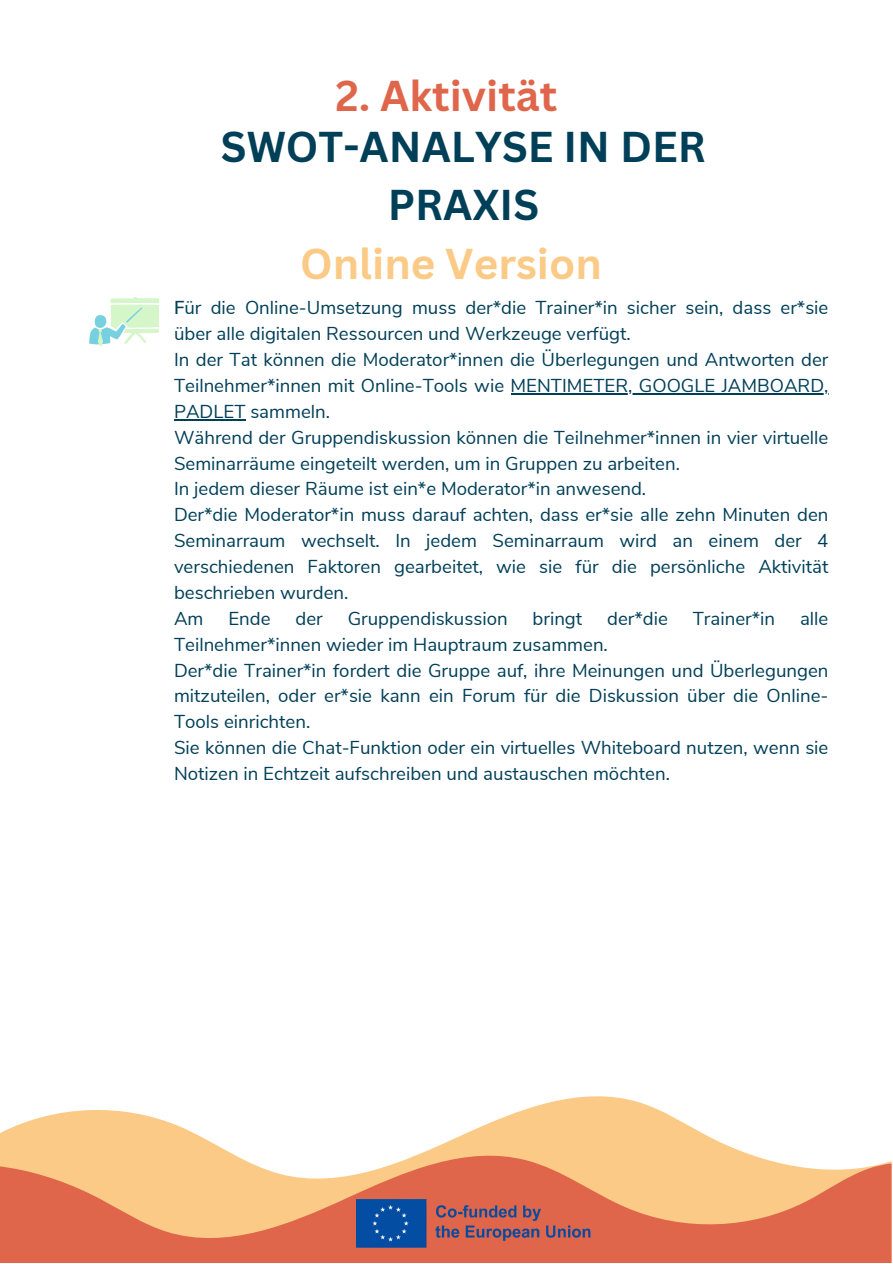
<style>
.page{position:relative;width:893px;height:1264px;background:#fff}
.page>*{position:absolute;margin:0;border:0;box-sizing:border-box;transform-origin:0 0}
.t1{font:700 42px/58.5px "Canva Sans";color:#003f58;text-align:center}
.t2{font:700 42px "Canva Sans";color:#fcca87}
.t3{font:700 42px "Canva Sans";color:#df664a}
.t4{font:18.6px/25.8px "Nunito Sans";color:#003f58}
.s1{font-weight:600}
</style>
<div class="page">
<svg style="left:0;top:1096px;width:724px;height:48px"></svg>
<svg style="left:0;top:1144px;width:891px;height:118px;background:#ee9e74"></svg>
<img style="left:356px;top:1196px;width:237px;height:54px">
<hr style="left:510px;top:393px;width:318px;height:1px;background:#003f58">
<hr style="left:174px;top:419px;width:71px;height:1px;background:#003f58">
<svg style="left:89px;top:297px;width:70px;height:49px"></svg>
<p class="t3" style="left:335px;top:67px;width:223px">2. Aktivität</p>
<p class="t1" style="left:221px;top:116px;width:486px">SWOT-ANALYSE IN DER<br>PRAXIS</p>
<p class="t2" style="left:300px;top:234px;width:303px">Online Version</p>
<p class="t4" style="left:174px;top:295px;width:656px"><span class="s1">F</span>ür die Online-Umsetzung muss der*die Trainer*in sicher sein, dass er*sie über alle digitalen Ressourcen und Werkzeuge verfügt.</p>
<p class="t4" style="left:174px;top:347px;width:656px;text-align:justify">In der Tat können die Moderator*innen die Überlegungen und Antworten der Teilnehmer*innen mit Online-Tools wie MENTIMETER, GOOGLE JAMBOARD, PADLET sammeln.</p>
<p class="t4" style="left:174px;top:425px;width:656px">Während der Gruppendiskussion können die Teilnehmer*innen in vier virtuelle<br>Seminarräume eingeteilt werden, um in Gruppen zu arbeiten.</p>
<p class="t4" style="left:174px;top:476px;width:473px">In jedem dieser Räume ist ein*e Moderator*in anwesend.</p>
<p class="t4" style="left:174px;top:502px;width:656px;text-align:justify">Der*die Moderator*in muss darauf achten, dass er*sie alle zehn Minuten den Seminarraum wechselt. In jedem Seminarraum wird an einem der 4 verschiedenen Faktoren gearbeitet, wie sie für die persönliche Aktivität beschrieben wurden.</p>
<p class="t4" style="left:174px;top:605px;width:31px">Am</p>
<p class="t4" style="left:228px;top:605px;width:44px">Ende</p>
<p class="t4" style="left:295px;top:605px;width:29px">der</p>
<p class="t4" style="left:348px;top:605px;width:161px">Gruppendiskussion</p>
<p class="t4" style="left:532px;top:605px;width:51px">bringt</p>
<p class="t4" style="left:607px;top:605px;width:62px">der*die</p>
<p class="t4" style="left:692px;top:605px;width:84px">Trainer*in</p>
<p class="t4" style="left:800px;top:605px;width:30px">alle</p>
<p class="t4" style="left:174px;top:631px;width:435px">Teilnehmer*innen wieder im Hauptraum zusammen.</p>
<p class="t4" style="left:174px;top:657px;width:656px;text-align:justify">Der*die Trainer*in fordert die Gruppe auf, ihre Meinungen und Überlegungen mitzuteilen, oder er*sie kann ein Forum für die Diskussion über die Online-Tools einrichten.</p>
<p class="t4" style="left:174px;top:735px;width:656px">Sie können die Chat-Funktion oder ein virtuelles Whiteboard nutzen, wenn sie<br>Notizen in Echtzeit aufschreiben und austauschen möchten.</p>
</div>
